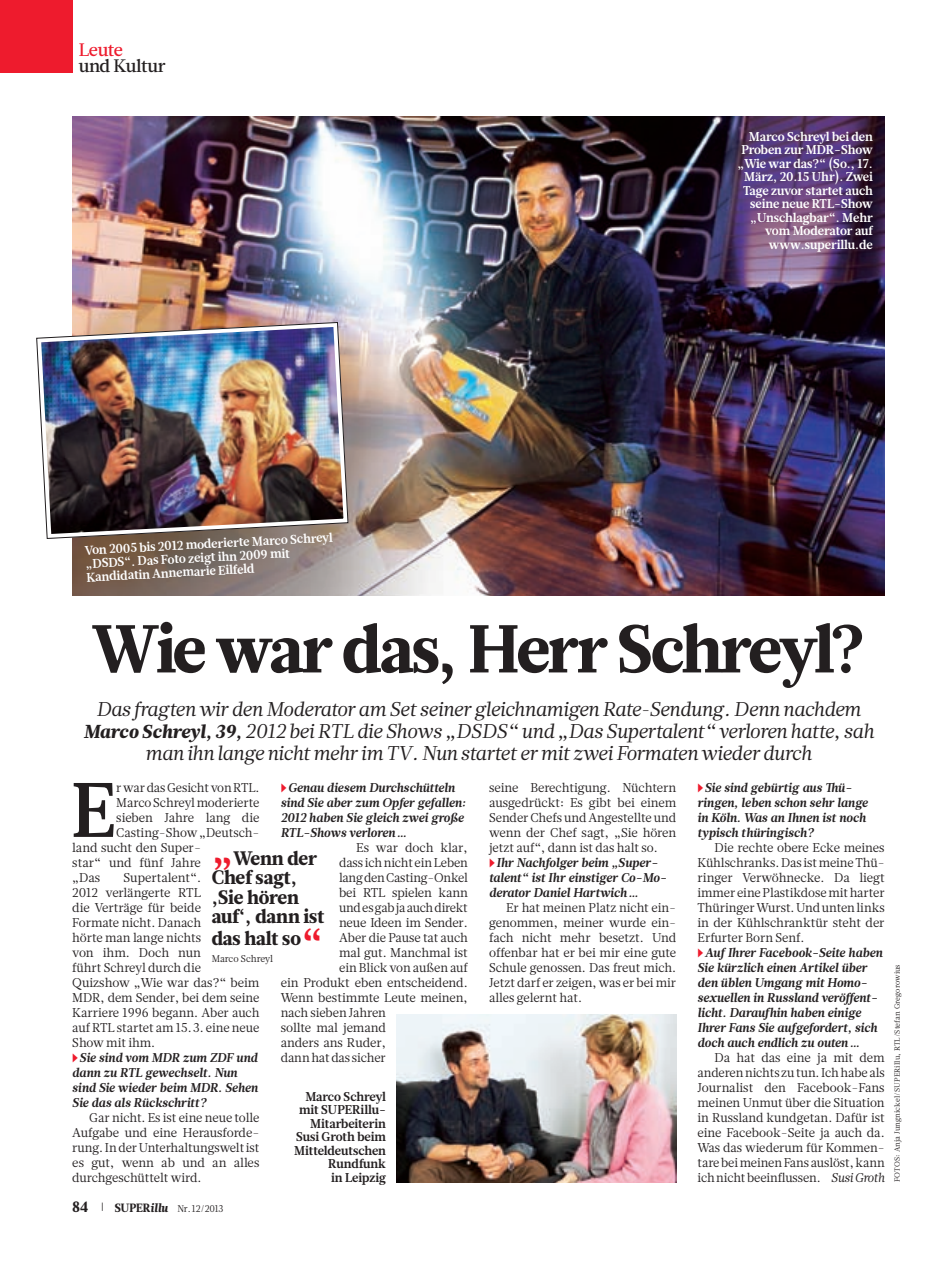
<style>
.page{position:relative;width:940px;height:1263px;background:#fff}
.page>*{position:absolute;margin:0;border:0;box-sizing:border-box;transform-origin:0 0}
.t1{font:700 77.1px "Glosa Text";color:#231f20}
.t2{font:900 67.5px "Glosa";letter-spacing:-.04em;color:#231f20}
.t3{font:900 40.5px "Glosa";color:#ee1b2d}
.t4{font:italic 19.95px/22.4px "Glosa";letter-spacing:-.005em;color:#231f20;text-align:center}
.t5{font:900 19.5px/19.5px "Glosa";color:#231f20}
.t6{font:500 18px "Glosa";letter-spacing:-.015em;color:#231f20}
.t7{font:500 18px "Glosa";letter-spacing:-.02em;color:#ee1b2d}
.t8{font:12.75px/15px "Glosa Text";letter-spacing:-.01em;color:#231f20;text-align:justify}
.t9{font:italic 700 12.75px/15px "Glosa";color:#231f20}
.t10{font:700 12.75px/13.5px "Glosa Text";letter-spacing:-.01em;color:#fff}
.t11{font:700 12.75px/13.5px "Glosa Text";color:#231f20;text-align:right}
.t12{font:9.75px "Glosa";letter-spacing:-.01em;color:#231f20;scale:.95 1}
.t13{font:9.75px "Glosa Text";letter-spacing:-.01em;color:#231f20}
.t14{font:7.5px "Glosa";letter-spacing:.02em;color:#231f20}
.s1{font-weight:900;font-size:18.75px}
.s2{font-family:"European Pi Four";font-weight:400;font-style:normal;font-size:11.55px;color:#ee1b2d}
.s3{font-size:40.5px;color:#ee1b2d}
.s4{font-weight:900;font-size:15px}
.s5{font-weight:900;font-size:12px}
.s6{font-weight:900;font-style:italic;font-size:12px}
.s7{font-style:italic}
</style>
<div class="page">
<img style="left:72px;top:117px;width:812px;height:478px">
<svg style="left:72px;top:320px;width:278px;height:221px"></svg>
<img style="left:36px;top:322px;width:312px;height:217px">
<div style="left:0;top:0;width:72px;height:72px;background:#ee1b2d"></div>
<img style="left:396px;top:1014px;width:280px;height:168px">
<h3 class="t7" style="left:79px;top:39px;width:46px">Leute</h3>
<h3 class="t6" style="left:79px;top:55px;width:89px">und Kultur</h3>
<p class="t10" style="left:737px;top:131px;width:137px;text-align:right">Marco Schreyl bei den<br>Proben zur MDR-Show „Wie war das?“ (So., 17.<br>März, 20.15 Uhr). Zwei<br>Tage zuvor startet auch seine neue RTL-Show „Unschlagbar“. Mehr vom Moderator auf www.superillu.de</p>
<p class="t10" style="left:85px;top:544px;width:249px;rotate:-3deg">Von 2005 bis 2012 moderierte Marco Schreyl „DSDS“. Das Foto zeigt ihn 2009 mit<br>Kandidatin Annemarie Eilfeld</p>
<h2 class="t2" style="left:92px;top:624px;width:774px">Wie war das, Herr Schreyl?</h2>
<p class="t4" style="left:83px;top:699px;width:792px">Das fragten wir den Moderator am Set seiner gleichnamigen Rate-Sendung. Denn nachdem<br><span class="s1">Marco Schreyl, 39,</span> 2012 bei RTL die Shows „DSDS“ und „Das Supertalent“ verloren hatte, sah man ihn lange nicht mehr im TV. Nun startet er mit zwei Formaten wieder durch</p>
<p class="t9" style="left:281px;top:781px;width:187px"><span class="s2">-</span> Genau diesem Durchschütteln sind Sie aber zum Opfer gefallen:<br>2012 haben Sie gleich zwei große<br>RTL-Shows verloren …</p>
<p class="t8" style="left:356px;top:841px;width:113px">Es war doch klar,</p>
<p class="t8" style="left:339px;top:856px;width:130px">dass ich nicht ein Leben</p>
<p class="t8" style="left:339px;top:871px;width:130px">lang den Casting-Onkel</p>
<p class="t8" style="left:339px;top:886px;width:130px">bei RTL spielen kann</p>
<p class="t8" style="left:339px;top:901px;width:130px">und es gab ja auch direkt</p>
<p class="t8" style="left:339px;top:916px;width:130px">neue Ideen im Sender.</p>
<p class="t8" style="left:339px;top:931px;width:130px">Aber die Pause tat auch</p>
<p class="t8" style="left:339px;top:946px;width:130px">mal gut. Manchmal ist</p>
<p class="t8" style="left:339px;top:961px;width:130px">ein Blick von außen auf</p>
<p class="t8" style="left:281px;top:976px;width:189px">ein Produkt eben entscheidend.</p>
<p class="t8" style="left:281px;top:991px;width:189px">Wenn bestimmte Leute meinen,</p>
<p class="t8" style="left:281px;top:1006px;width:107px">nach sieben Jahren</p>
<p class="t8" style="left:281px;top:1021px;width:107px">sollte mal jemand</p>
<p class="t8" style="left:281px;top:1036px;width:107px">anders ans Ruder,</p>
<p class="t8" style="left:281px;top:1051px;width:107px">dann hat das sicher</p>
<h1 class="t1" style="left:71px;top:781px;width:47px">E</h1>
<p class="t8" style="left:116px;top:781px;width:145px">r war das Gesicht von RTL.</p>
<p class="t8" style="left:116px;top:796px;width:145px">Marco Schreyl moderierte</p>
<p class="t8" style="left:116px;top:811px;width:145px">sieben Jahre lang die</p>
<p class="t8" style="left:116px;top:826px;width:145px">Casting-Show „Deutsch-</p>
<p class="t8" style="left:72px;top:841px;width:130px">land sucht den Super-</p>
<p class="t8" style="left:72px;top:856px;width:130px">star“ und fünf Jahre</p>
<p class="t8" style="left:72px;top:871px;width:30px">„Das</p>
<h3 class="t5" style="left:212px;top:850px;width:114px"><span class="s3">„</span>Wenn der<br>Chef sagt, ‚Sie hören auf‘, dann ist</h3>
<h3 class="t5" style="left:212px;top:930px;width:91px">das halt so</h3>
<p class="t13" style="left:212px;top:955px;width:63px">Marco Schreyl</p>
<p class="t8" style="left:72px;top:871px;width:189px;text-align:left;text-indent:51px">Supertalent“.<br>2012 verlängerte RTL<br>die Verträge für beide<br>Formate nicht. Danach<br>hörte man lange nichts<br>von ihm. Doch nun<br>führt Schreyl durch die<br>Quizshow „Wie war das?“ beim<br>MDR, dem Sender, bei dem seine<br>Karriere 1996 begann. Aber auch auf RTL startet am 15. 3. eine neue<br>Show mit ihm.</p>
<p class="t9" style="left:72px;top:1051px;width:187px"><span class="s2">-</span>Sie sind vom MDR zum ZDF und dann zu RTL gewechselt. Nun sind Sie wieder beim MDR. Sehen<br>Sie das als Rückschritt?</p>
<p class="t8" style="left:72px;top:1111px;width:189px;text-indent:17px">Gar nicht. Es ist eine neue tolle Aufgabe und eine Herausforde&shy;rung. In der Unterhaltungswelt ist es gut, wenn ab und an alles durchgeschüttelt wird.</p>
<h3 class="t3" style="left:301px;top:929px;width:23px">“</h3>
<p class="t11" style="left:294px;top:1090px;width:93px">Marco Schreyl mit SUPERillu-<br>Mitarbeiterin<br>Susi Groth beim<br>Mitteldeutschen<br>Rundfunk<br>in Leipzig</p>
<p class="t12" style="left:72px;top:1203px;width:161px"><span class="s4">84</span> <sup>|</sup> <span class="s5">SUPER</span><span class="s6">illu</span> Nr. 12/2013</p>
<p class="t8" style="left:489px;top:781px;width:189px">seine Berechtigung. Nüchtern ausgedrückt: Es gibt bei einem Sender Chefs und Angestellte und wenn der Chef sagt, „Sie hören jetzt auf“, dann ist das halt so.</p>
<p class="t9" style="left:489px;top:856px;width:179px"><span class="s2">-</span>Ihr Nachfolger beim „Super&shy;talent“ ist Ihr einstiger Co-Mo&shy;derator Daniel Hartwich …</p>
<p class="t8" style="left:489px;top:901px;width:189px;text-indent:17px">Er hat meinen Platz nicht ein&shy;genommen, meiner wurde ein&shy;fach nicht mehr besetzt. Und offenbar hat er bei mir eine gute Schule genossen. Das freut mich.<br>Jetzt darf er zeigen, was er bei mir alles gelernt hat.</p>
<p class="t9" style="left:697px;top:781px;width:172px"><span class="s2">-</span>Sie sind gebürtig aus Thü&shy;ringen, leben schon sehr lange in Köln. Was an Ihnen ist noch typisch thüringisch?</p>
<p class="t8" style="left:697px;top:841px;width:189px;text-indent:17px">Die rechte obere Ecke meines Kühlschranks. Das ist meine Thü&shy;ringer Verwöhnecke. Da liegt immer eine Plastikdose mit harter Thüringer Wurst. Und unten links in der Kühlschranktür steht der Erfurter Born Senf.</p>
<p class="t9" style="left:697px;top:946px;width:187px"><span class="s2">-</span>Auf Ihrer Facebook-Seite haben<br>Sie kürzlich einen Artikel über den üblen Umgang mit Homo&shy;sexuellen in Russland veröffent&shy;licht. Daraufhin haben einige<br>Ihrer Fans Sie aufgefordert, sich doch auch endlich zu outen …</p>
<p class="t8" style="left:697px;top:1051px;width:189px;text-indent:17px">Da hat das eine ja mit dem anderen nichts zu tun. Ich habe als Journalist den Facebook-Fans meinen Unmut über die Situation in Russland kundgetan. Dafür ist eine Facebook-Seite ja auch da.<br>Was das wiederum für Kommen&shy;tare bei meinen Fans auslöst, kann ich nicht beeinflussen. <span class="s7">Susi Groth</span></p>
<p class="t14" style="left:893px;top:1182px;width:219px;rotate:-90deg">FOTOS: Anja Jungnickel/SUPERillu, RTL/Stefan Gregorowius</p>
</div>
